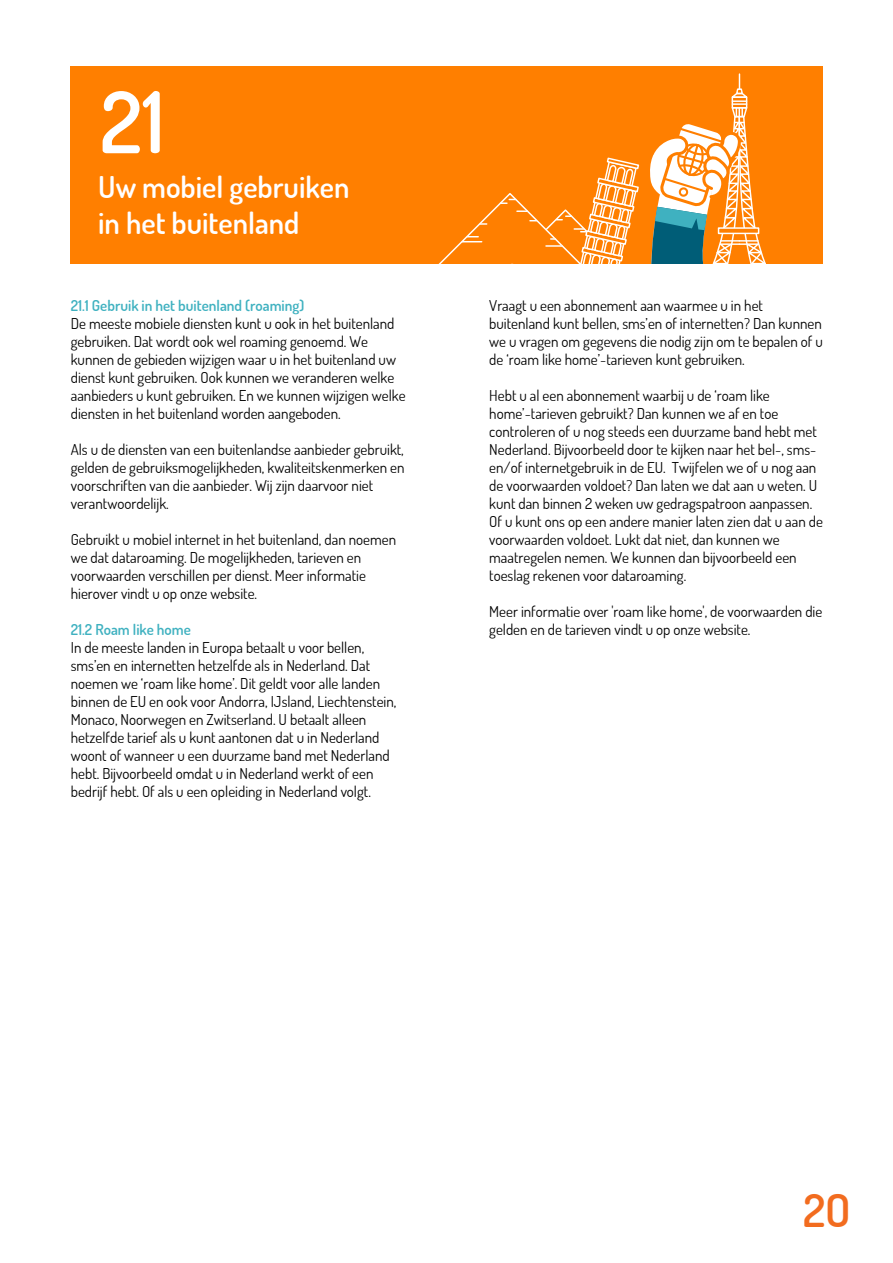
<style>
.page{position:relative;width:893px;height:1263px;background:#fff}
.page>*{position:absolute;margin:0;border:0;box-sizing:border-box;transform-origin:0 0}
.t1{font:600 85.05px "Simyo";color:#fff}
.t2{font:600 45px "Simyo";color:#f26c1f}
.t3{font:600 30px/36px "Simyo";color:#fff}
.t4{font:15px/18px "Simyo";color:#000}
.t5{font:600 15px "Simyo";color:#3fb1c0}
</style>
<div class="page">
<div style="left:70px;top:66px;width:753px;height:198px;background:#ff7f00"></div>
<svg style="left:650px;top:74px;width:116px;height:190px"></svg>
<svg style="left:438px;top:157px;width:202px;height:107px"></svg>
<h1 class="t1" style="left:100px;top:67px;width:66px">21</h1>
<h3 class="t3" style="left:98px;top:168px;width:253px">Uw mobiel gebruiken in het buitenland</h3>
<p class="t5" style="left:71px;top:296px;width:235px">21.1 Gebruik in het buitenland (roaming)</p>
<p class="t4" style="left:71px;top:314px;width:336px">De meeste mobiele diensten kunt u ook in het buitenland gebruiken. Dat wordt ook wel roaming genoemd. We kunnen de gebieden wijzigen waar u in het buitenland uw dienst kunt gebruiken. Ook kunnen we veranderen welke aanbieders u kunt gebruiken. En we kunnen wijzigen welke diensten in het buitenland worden aangeboden.</p>
<p class="t4" style="left:71px;top:440px;width:335px">Als u de diensten van een buitenlandse aanbieder gebruikt, gelden de gebruiksmogelijkheden, kwaliteitskenmerken en voorschriften van die aanbieder. Wij zijn daarvoor niet verantwoordelijk.</p>
<p class="t4" style="left:71px;top:530px;width:327px">Gebruikt u mobiel internet in het buitenland, dan noemen we dat dataroaming. De mogelijkheden, tarieven en voorwaarden verschillen per dienst. Meer informatie hierover vindt u op onze website.</p>
<p class="t5" style="left:71px;top:620px;width:122px">21.2 Roam like home</p>
<p class="t4" style="left:71px;top:638px;width:327px">In de meeste landen in Europa betaalt u voor bellen, sms’en en internetten hetzelfde als in Nederland. Dat noemen we ‘roam like home’. Dit geldt voor alle landen binnen de EU en ook voor Andorra, IJsland, Liechtenstein, Monaco, Noorwegen en Zwitserland. U betaalt alleen hetzelfde tarief als u kunt aantonen dat u in Nederland woont of wanneer u een duurzame band met Nederland hebt. Bijvoorbeeld omdat u in Nederland werkt of een bedrijf hebt. Of als u een opleiding in Nederland volgt.</p>
<p class="t4" style="left:489px;top:296px;width:335px">Vraagt u een abonnement aan waarmee u in het buitenland kunt bellen, sms’en of internetten? Dan kunnen we u vragen om gegevens die nodig zijn om te bepalen of u de ‘roam like home’-tarieven kunt gebruiken.</p>
<p class="t4" style="left:489px;top:386px;width:335px">Hebt u al een abonnement waarbij u de ‘roam like home’-tarieven gebruikt? Dan kunnen we af en toe controleren of u nog steeds een duurzame band hebt met Nederland. Bijvoorbeeld door te kijken naar het bel-, sms&shy;en/of internetgebruik in de EU. Twijfelen we of u nog aan de voorwaarden voldoet? Dan laten we dat aan u weten. U kunt dan binnen 2 weken uw gedragspatroon aanpassen.<br>Of u kunt ons op een andere manier laten zien dat u aan de voorwaarden voldoet. Lukt dat niet, dan kunnen we maatregelen nemen. We kunnen dan bijvoorbeeld een toeslag rekenen voor dataroaming.</p>
<p class="t4" style="left:489px;top:602px;width:335px">Meer informatie over 'roam like home', de voorwaarden die gelden en de tarieven vindt u op onze website.</p>
<h2 class="t2" style="left:803px;top:1181px;width:49px">20</h2>
</div>
